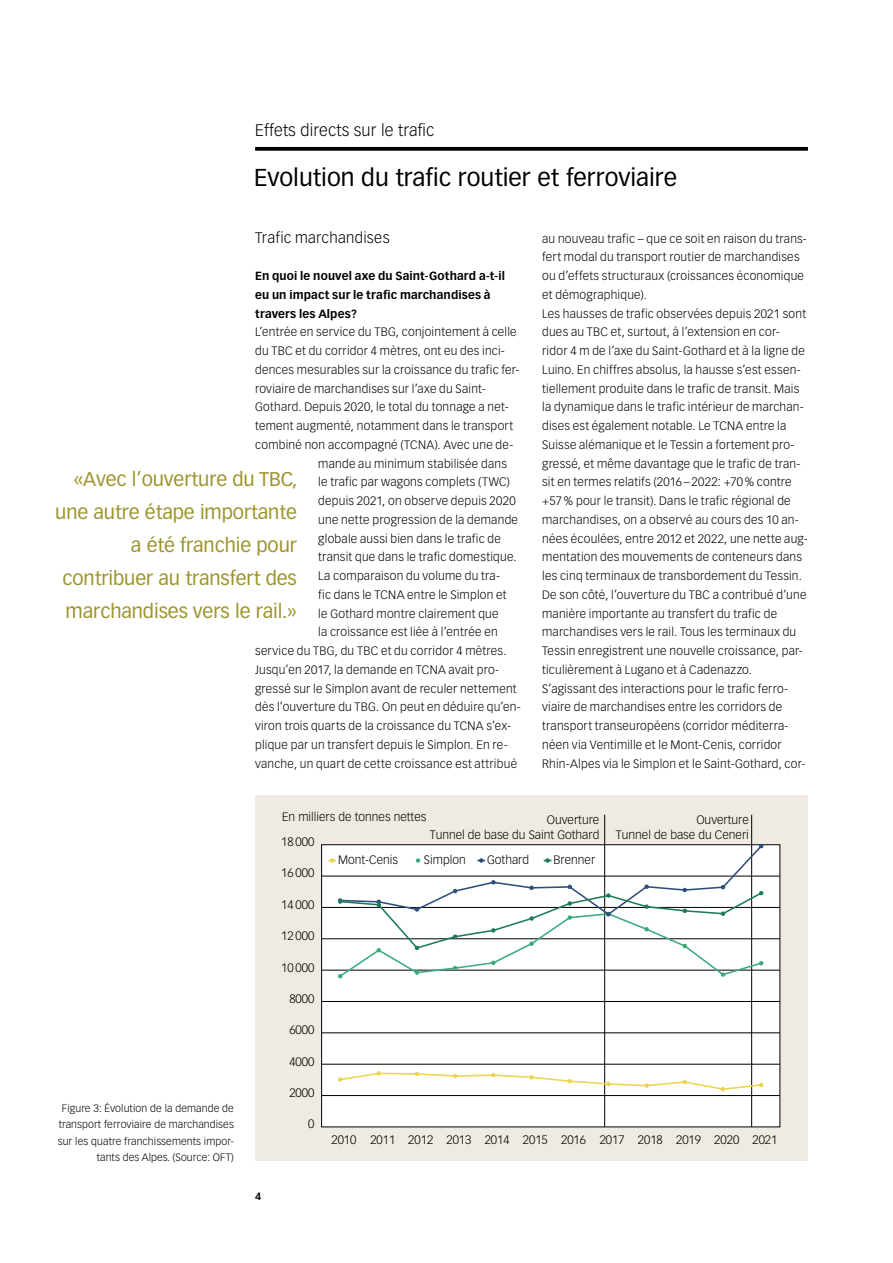
<style>
.page{position:relative;width:893px;height:1263px;background:#fff}
.page>*{position:absolute;margin:0;border:0;box-sizing:border-box;transform-origin:0 0}
.t1{font:24px "Vectora LT Pro";color:#000}
.t2{font:19.5px/33px "Vectora LT Pro";letter-spacing:-.005em;color:#9d942c;text-align:right}
.t3{font:300 16.5px "Vectora LT Pro";letter-spacing:.01em;color:#000}
.Titel_2{font:300 15px "Vectora LT Pro";letter-spacing:.02em;color:#000}
.Fliesstext{font:300 12px/18.8px "Vectora LT Pro";letter-spacing:.02em;color:#000}
.Fliesstext-2{font:300 12px/14.4px "Vectora LT Pro";color:#000;text-align:right}
.Titel_3{font:700 11.7px/18.8px "Vectora LT Pro";letter-spacing:.01em;color:#000}
.t4{font:300 10.5px/16.5px "Vectora LT Pro";letter-spacing:.01em;color:#000;text-align:right}
.t5{font:700 10.5px "Vectora LT Pro";color:#000}
</style>
<div class="page">
<svg style="left:255px;top:147px;width:553px;height:4px;background:#121212"></svg>
<div style="left:255px;top:796px;width:553px;height:365px;background:#f0ebe2"></div>
<div style="left:322px;top:845px;width:458px;height:282px;background:#fff"></div>
<hr style="left:751px;top:815px;width:1px;height:312px;background:#000">
<hr style="left:604px;top:815px;width:1px;height:312px;background:#000">
<hr style="left:322px;top:1095px;width:458px;height:1px;background:#000">
<hr style="left:322px;top:1064px;width:458px;height:1px;background:#000">
<hr style="left:322px;top:1032px;width:458px;height:1px;background:#000">
<hr style="left:322px;top:1001px;width:458px;height:1px;background:#000">
<hr style="left:322px;top:970px;width:458px;height:1px;background:#000">
<hr style="left:322px;top:938px;width:458px;height:1px;background:#000">
<hr style="left:322px;top:907px;width:458px;height:1px;background:#000">
<hr style="left:322px;top:876px;width:458px;height:1px;background:#000">
<svg style="left:338px;top:1071px;width:425px;height:20px"></svg>
<svg style="left:328px;top:844px;width:435px;height:134px"></svg>
<h3 class="t3" style="left:255px;top:120px;width:181px">Effets directs sur le trafic</h3>
<h1 class="t1" style="left:254px;top:163px;width:425px">Evolution du trafic routier et ferroviaire</h1>
<h2 class="Titel_2" style="left:255px;top:228px;width:136px">Trafic marchandises</h2>
<p class="Titel_3" style="left:255px;top:267px;width:251px">En quoi le nouvel axe du Saint-Gothard a-t-il eu un impact sur le trafic marchandises à travers les Alpes?</p>
<p class="Fliesstext" style="left:255px;top:323px;width:263px">L’entrée en service du TBG, conjointement à celle</p>
<p class="Fliesstext" style="left:255px;top:341px;width:251px">du TBC et du corridor 4 mètres, ont eu des inci-</p>
<p class="Fliesstext" style="left:255px;top:360px;width:266px">dences mesurables sur la croissance du trafic fer-</p>
<p class="Fliesstext" style="left:255px;top:379px;width:232px">roviaire de marchandises sur l’axe du Saint-</p>
<p class="Fliesstext" style="left:255px;top:398px;width:255px">Gothard. Depuis 2020, le total du tonnage a net-</p>
<p class="Fliesstext" style="left:255px;top:416px;width:260px">tement augmenté, notamment dans le transport</p>
<p class="Fliesstext" style="left:255px;top:435px;width:260px">combiné non accompagné (TCNA). Avec une de-</p>
<p class="Fliesstext" style="left:318px;top:454px;width:190px">mande au minimum stabilisée dans</p>
<p class="Fliesstext" style="left:318px;top:473px;width:193px">le trafic par wagons complets (TWC)</p>
<p class="Fliesstext" style="left:318px;top:491px;width:199px">depuis 2021, on observe depuis 2020</p>
<p class="Fliesstext" style="left:318px;top:510px;width:201px">une nette progression de la demande</p>
<p class="Fliesstext" style="left:318px;top:529px;width:184px">globale aussi bien dans le trafic de</p>
<p class="Fliesstext" style="left:318px;top:548px;width:200px">transit que dans le trafic domestique.</p>
<p class="Fliesstext" style="left:318px;top:566px;width:183px">La comparaison du volume du tra-</p>
<p class="Fliesstext" style="left:318px;top:585px;width:190px">fic dans le TCNA entre le Simplon et</p>
<p class="Fliesstext" style="left:318px;top:604px;width:182px">le Gothard montre clairement que</p>
<p class="Fliesstext" style="left:318px;top:623px;width:181px">la croissance est liée à l’entrée en</p>
<p class="Fliesstext" style="left:255px;top:641px;width:253px">service du TBG, du TBC et du corridor 4 mètres.</p>
<p class="Fliesstext" style="left:255px;top:660px;width:246px">Jusqu’en 2017, la demande en TCNA avait pro-</p>
<p class="Fliesstext" style="left:255px;top:679px;width:263px">gressé sur le Simplon avant de reculer nettement</p>
<p class="Fliesstext" style="left:255px;top:698px;width:267px">dès l’ouverture du TBG. On peut en déduire qu’en-</p>
<p class="Fliesstext" style="left:255px;top:716px;width:257px">viron trois quarts de la croissance du TCNA s’ex-</p>
<p class="Fliesstext" style="left:255px;top:735px;width:254px">plique par un transfert depuis le Simplon. En re-</p>
<p class="Fliesstext" style="left:255px;top:754px;width:263px">vanche, un quart de cette croissance est attribué</p>
<h2 class="t2" style="left:55px;top:463px;width:244px">«Avec l’ouverture du TBC, une autre étape importante a été franchie pour contribuer au transfert des marchandises vers le rail.»</h2>
<p class="Fliesstext" style="left:542px;top:229px;width:266px">au nouveau trafic – que ce soit en raison du trans&shy;fert modal du transport routier de marchandises ou d’effets structuraux (croissances économique et démographique).</p>
<p class="Fliesstext" style="left:542px;top:304px;width:267px">Les hausses de trafic observées depuis 2021 sont dues au TBC et, surtout, à l’extension en cor&shy;ridor 4 m de l’axe du Saint-Gothard et à la ligne de Luino. En chiffres absolus, la hausse s’est essen&shy;tiellement produite dans le trafic de transit. Mais la dynamique dans le trafic intérieur de marchan&shy;dises est également notable. Le TCNA entre la Suisse alémanique et le Tessin a fortement pro&shy;gressé, et même davantage que le trafic de tran&shy;sit en termes relatifs (2016 – 2022: +70% contre +57% pour le transit). Dans le trafic régional de marchandises, on a observé au cours des 10 an&shy;nées écoulées, entre 2012 et 2022, une nette aug&shy;mentation des mouvements de conteneurs dans les cinq terminaux de transbordement du Tessin.<br>De son côté, l’ouverture du TBC a contribué d’une manière importante au transfert du trafic de marchandises vers le rail. Tous les terminaux du Tessin enregistrent une nouvelle croissance, par&shy;ticulièrement à Lugano et à Cadenazzo.</p>
<p class="Fliesstext" style="left:542px;top:679px;width:265px">S’agissant des interactions pour le trafic ferro&shy;viaire de marchandises entre les corridors de transport transeuropéens (corridor méditerra&shy;néen via Ventimille et le Mont-Cenis, corridor Rhin-Alpes via le Simplon et le Saint-Gothard, cor-</p>
<p class="t4" style="left:58px;top:1100px;width:178px">Figure 3: Évolution de la demande de transport ferroviaire de marchandises sur les quatre franchissements impor&shy;tants des Alpes. (Source: OFT)</p>
<p class="t5" style="left:255px;top:1189px;width:8px">4</p>
<p class="Fliesstext-2" style="left:282px;top:809px;width:146px">En milliers de tonnes nettes</p>
<p class="Fliesstext-2" style="left:338px;top:853px;width:62px">Mont-Cenis</p>
<p class="Fliesstext" style="left:424px;top:851px;width:43px">Simplon</p>
<p class="Fliesstext-2" style="left:487px;top:853px;width:44px">Gothard</p>
<p class="Fliesstext" style="left:553px;top:851px;width:43px">Brenner</p>
<p class="Fliesstext-2" style="left:430px;top:813px;width:171px">Ouverture<br>Tunnel de base du Saint Gothard</p>
<p class="Fliesstext" style="left:281px;top:832px;width:35px">18 000</p>
<p class="Fliesstext" style="left:281px;top:864px;width:35px">16 000</p>
<p class="Fliesstext" style="left:281px;top:895px;width:35px">14 000</p>
<p class="Fliesstext" style="left:281px;top:926px;width:35px">12 000</p>
<p class="Fliesstext" style="left:281px;top:958px;width:35px">10 000</p>
<p class="Fliesstext" style="left:289px;top:989px;width:26px">8000</p>
<p class="Fliesstext" style="left:289px;top:1020px;width:26px">6000</p>
<p class="Fliesstext" style="left:289px;top:1052px;width:26px">4000</p>
<p class="Fliesstext" style="left:289px;top:1083px;width:26px">2000</p>
<p class="Fliesstext" style="left:308px;top:1115px;width:8px">0</p>
<p class="Fliesstext-2" style="left:616px;top:813px;width:134px">Ouverture<br>Tunnel de base du Ceneri</p>
<p class="Fliesstext-2" style="left:331px;top:1133px;width:447px">2010 2011 2012 2013 2014 2015 2016 2017 2018 2019 2020 2021</p>
</div>
